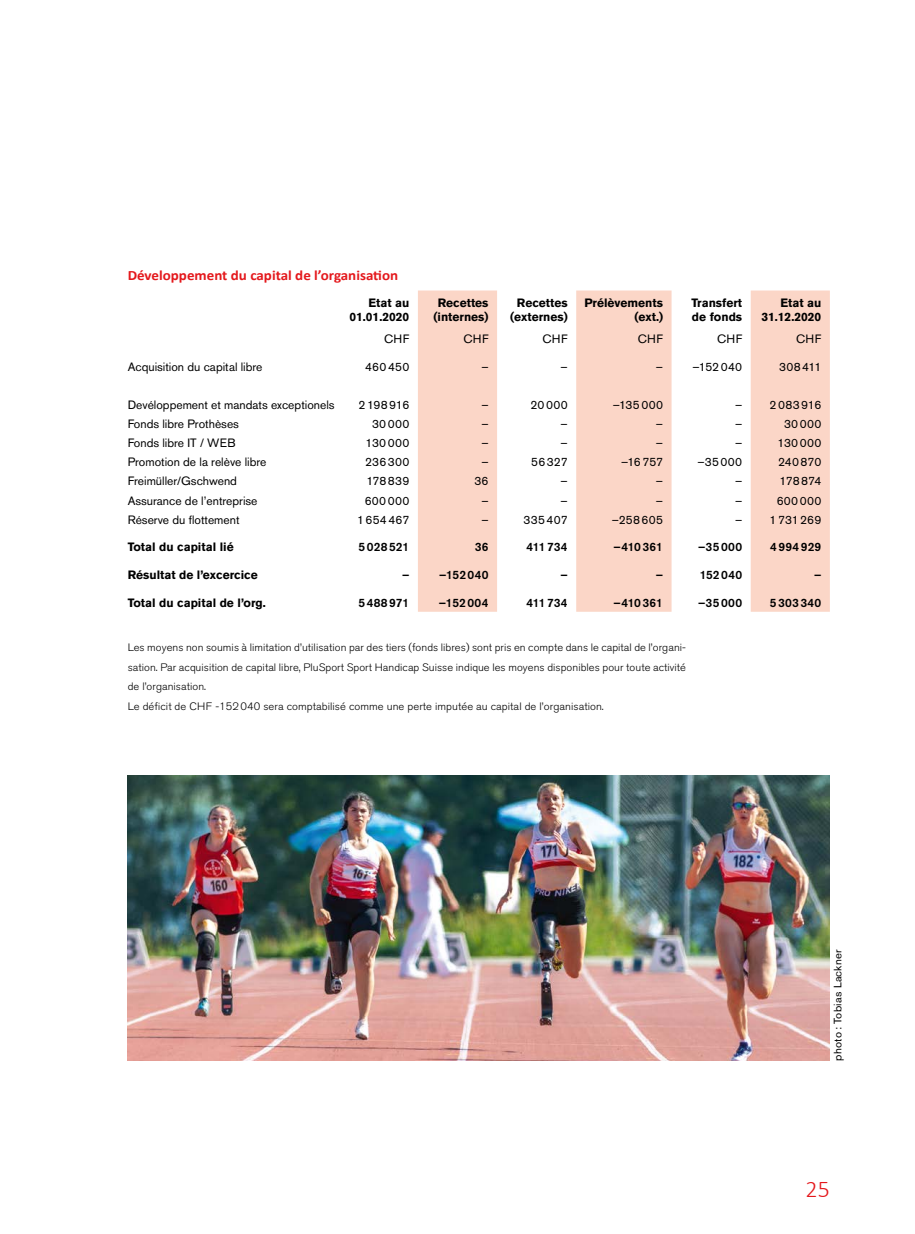
<style>
.page{position:relative;width:915px;height:1234px;background:#fff}
.page>*{position:absolute;margin:0;border:0;box-sizing:border-box;transform-origin:0 0}
.t1{font:300 24px "Calibri";color:#e4181c}
.französisch_zwischentitel_rot_f{font:700 14.25px "Calibri";color:#e4181c;scale:1.05 1}
.P_10_Tabelle_GS{font:12px "Akzidenz Grotesk BE";color:#000}
.P_10a_Tabelle_GS_Zahlen{font:12px "Akzidenz Grotesk BE";letter-spacing:.02em;color:#000}
.H2_10c_Tabelle_ZwiTitel{font:700 12px/14.4px "Akzidenz Grotesk BE";color:#000;text-align:right}
.P_10a_Tabelle_GS_Zahlen-2{font:500 12px "Akzidenz Grotesk BE";letter-spacing:.025em;color:#000}
.P_10a_Tabelle_GS_Zahlen-3{font:12px "Akzidenz Grotesk BE";letter-spacing:-.005em;color:#000}
.P_04_Legende{font:300 10.65px/19.5px "Akzidenz Grotesk BE";letter-spacing:.005em;color:#000;text-align:justify;scale:1.04 1}
.P_04_Legende-2{font:300 10.65px "Akzidenz Grotesk BE";letter-spacing:.005em;color:#000;scale:1.05 1}
.deutsch_01_autor{font:10.65px "Akzidenz Grotesk BE";letter-spacing:.02em;color:#000;scale:1.05 1}
</style>
<div class="page">
<svg style="left:418px;top:290px;width:411px;height:321px;fill:#fbd6c7"></svg>
<img style="left:128px;top:775px;width:701px;height:285px">
<h3 class="französisch_zwischentitel_rot_f" style="left:128px;top:266px;width:259px">Développement du capital de l’organisation</h3>
<h2 class="H2_10c_Tabelle_ZwiTitel" style="left:349px;top:295px;width:61px">Etat au<br>01.01.2020</h2>
<h2 class="H2_10c_Tabelle_ZwiTitel" style="left:437px;top:295px;width:52px">Recettes</h2>
<h2 class="H2_10c_Tabelle_ZwiTitel" style="left:433px;top:310px;width:57px">(internes)</h2>
<h2 class="H2_10c_Tabelle_ZwiTitel" style="left:517px;top:295px;width:52px">Recettes</h2>
<h2 class="H2_10c_Tabelle_ZwiTitel" style="left:510px;top:310px;width:59px">(externes)</h2>
<h2 class="H2_10c_Tabelle_ZwiTitel" style="left:584px;top:295px;width:80px">Prélèvements (ext.)</h2>
<h2 class="H2_10c_Tabelle_ZwiTitel" style="left:691px;top:295px;width:52px">Transfert</h2>
<h2 class="H2_10c_Tabelle_ZwiTitel" style="left:691px;top:310px;width:52px">de fonds</h2>
<h2 class="H2_10c_Tabelle_ZwiTitel" style="left:780px;top:295px;width:42px">Etat au</h2>
<h2 class="H2_10c_Tabelle_ZwiTitel" style="left:761px;top:310px;width:61px">31.12.2020</h2>
<p class="P_10_Tabelle_GS" style="left:384px;top:331px;width:27px">CHF</p>
<p class="P_10_Tabelle_GS" style="left:463px;top:331px;width:27px">CHF</p>
<p class="P_10_Tabelle_GS" style="left:542px;top:331px;width:27px">CHF</p>
<p class="P_10_Tabelle_GS" style="left:637px;top:331px;width:27px">CHF</p>
<p class="P_10_Tabelle_GS" style="left:716px;top:331px;width:27px">CHF</p>
<p class="P_10_Tabelle_GS" style="left:795px;top:331px;width:27px">CHF</p>
<p class="P_10_Tabelle_GS" style="left:128px;top:359px;width:136px">Acquisition du capital libre</p>
<p class="P_10a_Tabelle_GS_Zahlen" style="left:365px;top:359px;width:46px">460450</p>
<p class="P_10a_Tabelle_GS_Zahlen" style="left:481px;top:359px;width:9px">–</p>
<p class="P_10a_Tabelle_GS_Zahlen" style="left:560px;top:359px;width:9px">–</p>
<p class="P_10a_Tabelle_GS_Zahlen" style="left:655px;top:359px;width:9px">–</p>
<p class="P_10a_Tabelle_GS_Zahlen" style="left:692px;top:359px;width:51px">–152040</p>
<p class="P_10a_Tabelle_GS_Zahlen" style="left:779px;top:359px;width:44px">308411</p>
<p class="P_10_Tabelle_GS" style="left:128px;top:397px;width:208px">Devéloppement et mandats exceptionels</p>
<p class="P_10a_Tabelle_GS_Zahlen-3" style="left:358px;top:397px;width:52px">2198916</p>
<p class="P_10a_Tabelle_GS_Zahlen" style="left:481px;top:397px;width:9px">–</p>
<p class="P_10a_Tabelle_GS_Zahlen" style="left:530px;top:397px;width:39px">20000</p>
<p class="P_10a_Tabelle_GS_Zahlen" style="left:612px;top:397px;width:52px">–135000</p>
<p class="P_10a_Tabelle_GS_Zahlen" style="left:734px;top:397px;width:9px">–</p>
<p class="P_10a_Tabelle_GS_Zahlen" style="left:769px;top:397px;width:53px">2083916</p>
<p class="P_10_Tabelle_GS" style="left:128px;top:416px;width:113px">Fonds libre Prothèses</p>
<p class="P_10a_Tabelle_GS_Zahlen" style="left:372px;top:416px;width:39px">30000</p>
<p class="P_10a_Tabelle_GS_Zahlen" style="left:481px;top:416px;width:9px">–</p>
<p class="P_10a_Tabelle_GS_Zahlen" style="left:560px;top:416px;width:9px">–</p>
<p class="P_10a_Tabelle_GS_Zahlen" style="left:655px;top:416px;width:9px">–</p>
<p class="P_10a_Tabelle_GS_Zahlen" style="left:734px;top:416px;width:9px">–</p>
<p class="P_10a_Tabelle_GS_Zahlen" style="left:783px;top:416px;width:39px">30000</p>
<p class="P_10_Tabelle_GS" style="left:128px;top:435px;width:110px">Fonds libre IT / WEB</p>
<p class="P_10a_Tabelle_GS_Zahlen" style="left:365px;top:435px;width:45px">130000</p>
<p class="P_10a_Tabelle_GS_Zahlen" style="left:481px;top:435px;width:9px">–</p>
<p class="P_10a_Tabelle_GS_Zahlen" style="left:560px;top:435px;width:9px">–</p>
<p class="P_10a_Tabelle_GS_Zahlen" style="left:655px;top:435px;width:9px">–</p>
<p class="P_10a_Tabelle_GS_Zahlen" style="left:734px;top:435px;width:9px">–</p>
<p class="P_10a_Tabelle_GS_Zahlen" style="left:777px;top:435px;width:45px">130000</p>
<p class="P_10_Tabelle_GS" style="left:128px;top:455px;width:140px">Promotion de la relève libre</p>
<p class="P_10a_Tabelle_GS_Zahlen" style="left:365px;top:455px;width:46px">236300</p>
<p class="P_10a_Tabelle_GS_Zahlen" style="left:481px;top:455px;width:9px">–</p>
<p class="P_10a_Tabelle_GS_Zahlen" style="left:531px;top:455px;width:38px">56327</p>
<p class="P_10a_Tabelle_GS_Zahlen" style="left:621px;top:455px;width:43px">–16757</p>
<p class="P_10a_Tabelle_GS_Zahlen" style="left:697px;top:455px;width:46px">–35000</p>
<p class="P_10a_Tabelle_GS_Zahlen" style="left:777px;top:455px;width:45px">240870</p>
<p class="P_10_Tabelle_GS" style="left:128px;top:474px;width:111px">Freimüller/Gschwend</p>
<p class="P_10a_Tabelle_GS_Zahlen" style="left:366px;top:474px;width:44px">178839</p>
<p class="P_10a_Tabelle_GS_Zahlen" style="left:474px;top:474px;width:16px">36</p>
<p class="P_10a_Tabelle_GS_Zahlen" style="left:560px;top:474px;width:9px">–</p>
<p class="P_10a_Tabelle_GS_Zahlen" style="left:655px;top:474px;width:9px">–</p>
<p class="P_10a_Tabelle_GS_Zahlen" style="left:734px;top:474px;width:9px">–</p>
<p class="P_10a_Tabelle_GS_Zahlen" style="left:779px;top:474px;width:43px">178874</p>
<p class="P_10_Tabelle_GS" style="left:128px;top:493px;width:131px">Assurance de l’entreprise</p>
<p class="P_10a_Tabelle_GS_Zahlen" style="left:364px;top:493px;width:46px">600000</p>
<p class="P_10a_Tabelle_GS_Zahlen" style="left:481px;top:493px;width:9px">–</p>
<p class="P_10a_Tabelle_GS_Zahlen" style="left:560px;top:493px;width:9px">–</p>
<p class="P_10a_Tabelle_GS_Zahlen" style="left:655px;top:493px;width:9px">–</p>
<p class="P_10a_Tabelle_GS_Zahlen" style="left:734px;top:493px;width:9px">–</p>
<p class="P_10a_Tabelle_GS_Zahlen" style="left:776px;top:493px;width:46px">600000</p>
<p class="P_10_Tabelle_GS" style="left:128px;top:512px;width:113px">Réserve du flottement</p>
<p class="P_10a_Tabelle_GS_Zahlen" style="left:357px;top:512px;width:54px">1654467</p>
<p class="P_10a_Tabelle_GS_Zahlen" style="left:481px;top:512px;width:9px">–</p>
<p class="P_10a_Tabelle_GS_Zahlen" style="left:523px;top:512px;width:46px">335407</p>
<p class="P_10a_Tabelle_GS_Zahlen" style="left:611px;top:512px;width:53px">–258605</p>
<p class="P_10a_Tabelle_GS_Zahlen" style="left:734px;top:512px;width:9px">–</p>
<p class="P_10a_Tabelle_GS_Zahlen" style="left:769px;top:512px;width:53px">1731269</p>
<h2 class="H2_10c_Tabelle_ZwiTitel" style="left:128px;top:540px;width:107px">Total du capital lié</h2>
<p class="P_10a_Tabelle_GS_Zahlen-2" style="left:358px;top:539px;width:52px">5028521</p>
<p class="P_10a_Tabelle_GS_Zahlen-2" style="left:474px;top:539px;width:15px">36</p>
<p class="P_10a_Tabelle_GS_Zahlen-2" style="left:526px;top:539px;width:43px">411734</p>
<p class="P_10a_Tabelle_GS_Zahlen-2" style="left:613px;top:539px;width:51px">–410361</p>
<p class="P_10a_Tabelle_GS_Zahlen-2" style="left:697px;top:539px;width:46px">–35000</p>
<p class="P_10a_Tabelle_GS_Zahlen-2" style="left:769px;top:539px;width:53px">4994929</p>
<h2 class="H2_10c_Tabelle_ZwiTitel" style="left:128px;top:567px;width:131px">Résultat de l’excercice</h2>
<p class="P_10a_Tabelle_GS_Zahlen-2" style="left:402px;top:567px;width:9px">–</p>
<p class="P_10a_Tabelle_GS_Zahlen-2" style="left:439px;top:567px;width:51px">–152040</p>
<p class="P_10a_Tabelle_GS_Zahlen-2" style="left:560px;top:567px;width:9px">–</p>
<p class="P_10a_Tabelle_GS_Zahlen-2" style="left:655px;top:567px;width:9px">–</p>
<p class="P_10a_Tabelle_GS_Zahlen-2" style="left:699px;top:567px;width:44px">152040</p>
<p class="P_10a_Tabelle_GS_Zahlen-2" style="left:813px;top:567px;width:9px">–</p>
<h2 class="H2_10c_Tabelle_ZwiTitel" style="left:128px;top:595px;width:139px">Total du capital de l’org.</h2>
<p class="P_10a_Tabelle_GS_Zahlen-2" style="left:358px;top:595px;width:52px">5488971</p>
<p class="P_10a_Tabelle_GS_Zahlen-2" style="left:439px;top:595px;width:51px">–152004</p>
<p class="P_10a_Tabelle_GS_Zahlen-2" style="left:526px;top:595px;width:43px">411734</p>
<p class="P_10a_Tabelle_GS_Zahlen-2" style="left:613px;top:595px;width:51px">–410361</p>
<p class="P_10a_Tabelle_GS_Zahlen-2" style="left:697px;top:595px;width:46px">–35000</p>
<p class="P_10a_Tabelle_GS_Zahlen-2" style="left:769px;top:595px;width:53px">5303340</p>
<p class="P_04_Legende" style="left:128px;top:637px;width:538px">Les moyens non soumis à limitation d’utilisation par des tiers (fonds libres) sont pris en compte dans le capital de l’organi&shy;sation. Par acquisition de capital libre, PluSport Sport Handicap Suisse indique les moyens disponibles pour toute activité de l’organisation.</p>
<p class="P_04_Legende-2" style="left:128px;top:699px;width:455px">Le déficit de CHF -152040 sera comptabilisé comme une perte imputée au capital de l’organisation.</p>
<p class="deutsch_01_autor" style="left:831px;top:1060px;width:107px;rotate:-90deg">photo : Tobias Lackner</p>
<h1 class="t1" style="left:805px;top:1174px;width:26px">25</h1>
</div>
